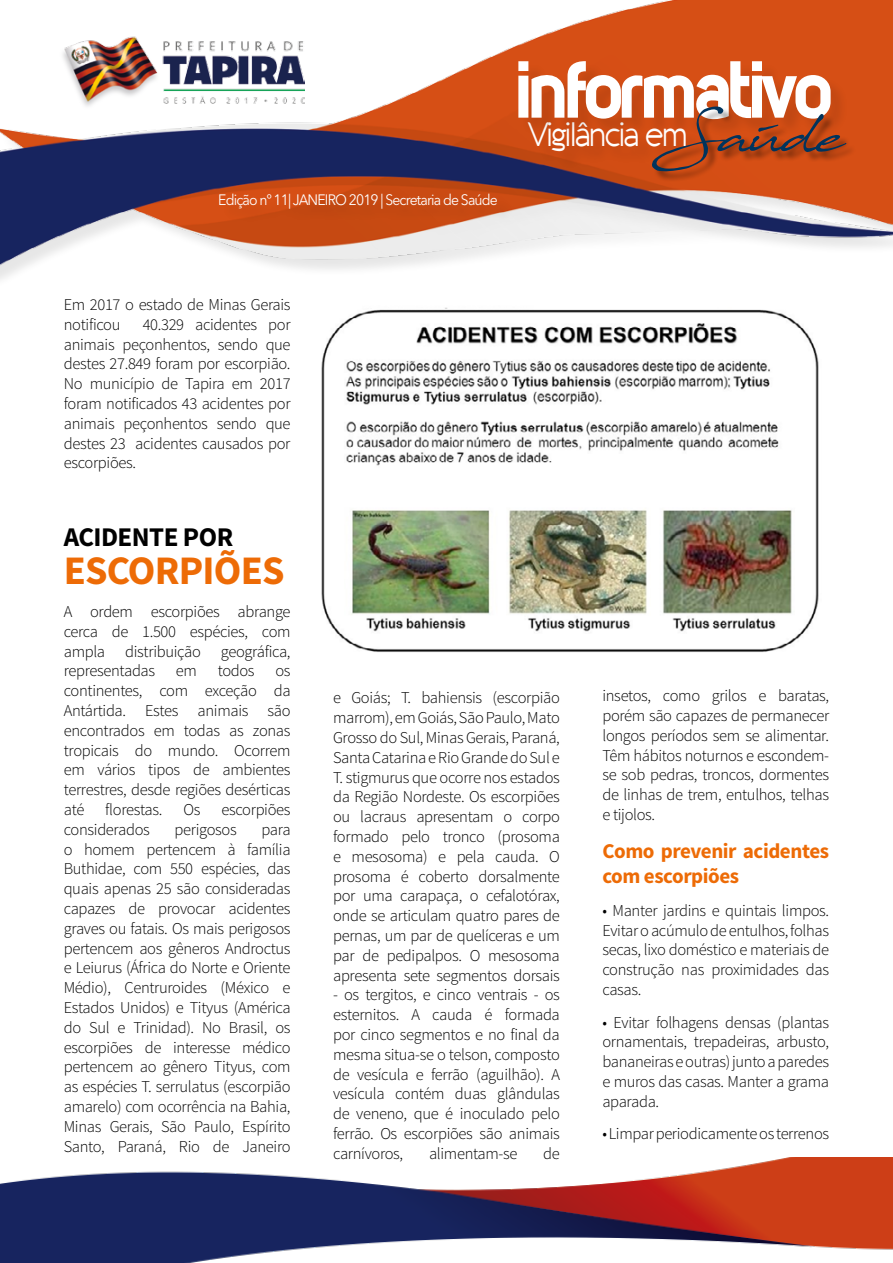
<style>
.page{position:relative;width:893px;height:1263px;background:#fff}
.page>*{position:absolute;margin:0;border:0;box-sizing:border-box;transform-origin:0 0}
.t1{font:700 82.95px "Adi Sans";letter-spacing:-.07em;color:#fff;scale:.93 1}
.t2{font:55.35px "Javacom";letter-spacing:-.06em;color:#00345d;scale:.93 1}
.t3{font:700 40.5px "Source Sans Pro";letter-spacing:-.02em;color:#ed6b06}
.t4{font:300 33px "Aquawax";letter-spacing:-.06em;color:#fff;scale:.93 1}
.t5{font:700 27px "Source Sans Pro";letter-spacing:-.02em;color:#000}
.t6{font:700 21px/25.2px "Source Sans Pro";letter-spacing:-.02em;color:#ed6b06}
.t7{font:300 16.5px/19.8px "Source Sans Pro";letter-spacing:-.02em;color:#000;text-align:justify}
.t8{font:15px "Avenir Next LT Pro";letter-spacing:-.06em;color:#fff;scale:.93 1}
</style>
<div class="page">
<img style="left:321px;top:307px;width:498px;height:345px">
<img style="left:0;top:0;width:893px;height:280px">
<img style="left:57px;top:35px;width:247px;height:76px">
<img style="left:0;top:1158px;width:893px;height:105px">
<div style="left:532px;top:124px;width:172px;height:46px;background:#000;opacity:.1"></div>
<div style="left:521px;top:63px;width:328px;height:75px;background:#cd4b13"></div>
<div style="left:654px;top:108px;width:203px;height:75px;background:#000;opacity:.4"></div>
<div style="left:222px;top:196px;width:293px;height:31px;background:#000;opacity:.1"></div>
<p class="t8" style="left:218px;top:190px;width:302px">Edição nº 11| JANEIRO 2019 | Secretaria de Saúde</p>
<h1 class="t1" style="left:514px;top:42px;width:344px">informativo</h1>
<h2 class="t2" style="left:652px;top:98px;width:208px">Saúde</h2>
<h3 class="t4" style="left:529px;top:115px;width:172px">Vigilância em</h3>
<p class="t7" style="left:64px;top:295px;width:228px">Em 2017 o estado de Minas Gerais notificou</p>
<p class="t7" style="left:64px;top:315px;width:228px;text-indent:79px">40.329 acidentes por animais peçonhentos, sendo que destes 27.849 foram por escorpião.<br>No município de Tapira em 2017 foram notificados 43 acidentes por animais peçonhentos sendo que destes 23 acidentes causados por escorpiões.</p>
<h3 class="t5" style="left:64px;top:520px;width:171px">ACIDENTE POR</h3>
<h3 class="t3" style="left:64px;top:545px;width:222px">ESCORPIÕES</h3>
<p class="t7" style="left:64px;top:602px;width:228px">A ordem escorpiões abrange cerca de 1.500 espécies, com ampla distribuição geográfica, representadas</p>
<p class="t7" style="left:176px;top:661px;width:23px">em</p>
<p class="t7" style="left:218px;top:661px;width:38px">todos</p>
<p class="t7" style="left:64px;top:661px;width:228px;text-indent:212px">os continentes, com exceção da Antártida. Estes animais são encontrados em todas as zonas tropicais do mundo. Ocorrem em vários tipos de ambientes terrestres, desde regiões desérticas até</p>
<p class="t7" style="left:105px;top:800px;width:59px">florestas.</p>
<p class="t7" style="left:183px;top:800px;width:18px">Os</p>
<p class="t7" style="left:221px;top:800px;width:71px">escorpiões</p>
<p class="t7" style="left:64px;top:819px;width:88px">considerados</p>
<p class="t7" style="left:175px;top:819px;width:64px">perigosos</p>
<p class="t7" style="left:64px;top:819px;width:228px;text-indent:198px">para o homem pertencem à família Buthidae, com 550 espécies, das quais apenas 25 são consideradas capazes de provocar acidentes graves ou fatais. Os mais perigosos pertencem aos gêneros Androctus e Leiurus (África do Norte e Oriente Médio), Centruroides (México e Estados Unidos) e Tityus (América do Sul e Trinidad). No Brasil, os escorpiões de interesse médico pertencem ao gênero Tityus, com as espécies T. serrulatus (escorpião amarelo) com ocorrência na Bahia, Minas Gerais, São Paulo, Espírito Santo, Paraná, Rio de Janeiro</p>
<p class="t7" style="left:333px;top:688px;width:228px">e Goiás; T. bahiensis (escorpião marrom), em Goiás, São Paulo, Mato Grosso do Sul, Minas Gerais, Paraná, Santa Catarina e Rio Grande do Sul e T. stigmurus que ocorre nos estados da Região Nordeste. Os escorpiões ou lacraus apresentam o corpo formado pelo tronco (prosoma e mesosoma) e pela cauda. O prosoma é coberto dorsalmente por uma carapaça, o cefalotórax, onde se articulam quatro pares de pernas, um par de quelíceras e um par de pedipalpos. O mesosoma apresenta sete segmentos dorsais</p>
<p class="t7" style="left:333px;top:985px;width:228px">- os tergitos, e cinco ventrais - os esternitos. A cauda é formada por cinco segmentos e no final da mesma situa-se o telson, composto de vesícula e ferrão (aguilhão). A vesícula contém duas glândulas de veneno, que é inoculado pelo ferrão. Os escorpiões são animais carnívoros,</p>
<p class="t7" style="left:429px;top:1143px;width:90px">alimentam-se</p>
<p class="t7" style="left:543px;top:1143px;width:18px">de</p>
<p class="t7" style="left:602px;top:686px;width:228px">insetos, como grilos e baratas, porém são capazes de permanecer longos períodos sem se alimentar.<br>Têm hábitos noturnos e escondem&shy;se sob pedras, troncos, dormentes de linhas de trem, entulhos, telhas e tijolos.</p>
<p class="t6" style="left:602px;top:839px;width:228px">Como prevenir acidentes com escorpiões</p>
<p class="t7" style="left:602px;top:900px;width:228px">• Manter jardins e quintais limpos.<br>Evitar o acúmulo de entulhos, folhas secas, lixo doméstico e materiais de construção nas proximidades das casas.</p>
<p class="t7" style="left:602px;top:1012px;width:228px">• Evitar folhagens densas (plantas ornamentais, trepadeiras, arbusto, bananeiras e outras) junto a paredes e muros das casas. Manter a grama aparada.</p>
<p class="t7" style="left:602px;top:1124px;width:228px">• Limpar periodicamente os terrenos</p>
</div>
